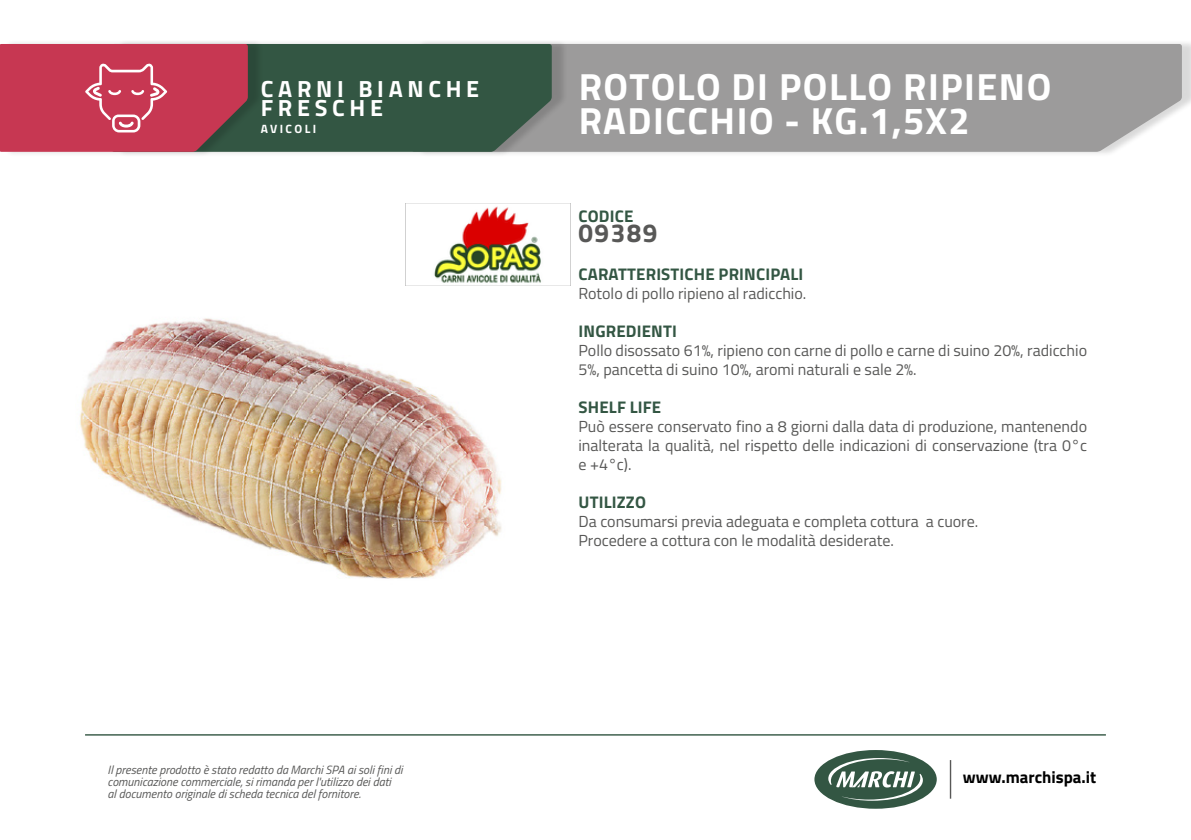
<style>
.page{position:relative;width:1191px;height:840px;background:#fff}
.page>*{position:absolute;margin:0;border:0;box-sizing:border-box;transform-origin:0 0}
.t1{font:700 37.8px/34.2px "Titillium Web";letter-spacing:.04em;color:#fff}
.t2{font:700 26px "Titillium Web";letter-spacing:.06em;color:#585857}
.t3{font:700 23.4px "Titillium Web";letter-spacing:.2em;color:#fff}
.t4{font:700 16.8px "Titillium Web";letter-spacing:.01em;color:#335643}
.t5{font:700 16.8px "Titillium Web";color:#000}
.t6{font:16px/19px "Titillium Web";color:#585857}
.t7{font:italic 12px/12px "Titillium Web";color:#585857}
.t8{font:700 12px "Titillium Web";letter-spacing:.2em;color:#fff}
</style>
<div class="page">
<hr style="left:949px;top:759px;width:2px;height:39px;background:#585857">
<div style="left:814px;top:749px;width:122px;height:59px;background:#335643;border-radius:50%"></div>
<svg style="left:828px;top:757px;width:95px;height:43px"></svg>
<hr style="left:85px;top:733px;width:1021px;height:2px;background:#335643">
<div style="left:416px;top:39px;width:775px;height:118px;background:#000;opacity:.15"></div>
<div style="left:567px;top:44px;width:614px;height:108px;background:#9c9b9b"></div>
<div style="left:116px;top:39px;width:451px;height:118px;background:#000;opacity:.15"></div>
<div style="left:264px;top:44px;width:288px;height:108px;background:#335643"></div>
<div style="left:4px;top:39px;width:260px;height:118px;background:#000;opacity:.15"></div>
<svg style="left:0;top:44px;width:248px;height:108px;background:#c13f57"></svg>
<img style="left:79px;top:318px;width:423px;height:261px">
<img style="left:405px;top:203px;width:166px;height:83px">
<p class="t3" style="left:261px;top:70px;width:220px">CARNI BIANCHE</p>
<p class="t3" style="left:261px;top:90px;width:124px">FRESCHE</p>
<p class="t8" style="left:261px;top:120px;width:57px">AVICOLI</p>
<p class="t3" style="left:302px;top:85px;width:91px">CARNE</p>
<p class="t7" style="left:108px;top:762px;width:296px">Il presente prodotto è stato redatto da Marchi SPA ai soli fini di comunicazione commerciale, si rimanda per l'utilizzo dei dati<br>al documento originale di scheda tecnica del fornitore.</p>
<p class="t1" style="left:578px;top:68px;width:474px">ROTOLO DI POLLO RIPIENO<br>RADICCHIO - KG.1,5X2</p>
<p class="t4" style="left:578px;top:203px;width:56px">CODICE</p>
<p class="t2" style="left:578px;top:213px;width:81px">09389</p>
<p class="t4" style="left:578px;top:261px;width:226px">CARATTERISTICHE PRINCIPALI</p>
<p class="t6" style="left:578px;top:283px;width:229px">Rotolo di pollo ripieno al radicchio.</p>
<p class="t4" style="left:578px;top:318px;width:100px">INGREDIENTI</p>
<p class="t6" style="left:578px;top:340px;width:510px">Pollo disossato 61%, ripieno con carne di pollo e carne di suino 20%, radicchio<br>5%, pancetta di suino 10%, aromi naturali e sale 2%.</p>
<p class="t4" style="left:578px;top:394px;width:84px">SHELF LIFE</p>
<p class="t6" style="left:578px;top:416px;width:510px;text-align:justify">Può essere conservato fino a 8 giorni dalla data di produzione, mantenendo inalterata la qualità, nel rispetto delle indicazioni di conservazione (tra 0°c e +4°c).</p>
<p class="t4" style="left:578px;top:489px;width:69px">UTILIZZO</p>
<p class="t6" style="left:578px;top:511px;width:401px">Da consumarsi previa adeguata e completa cottura a cuore.</p>
<p class="t6" style="left:578px;top:530px;width:317px">Procedere a cottura con le modalità desiderate.</p>
<p class="t5" style="left:963px;top:764px;width:135px">www.marchispa.it</p>
</div>
